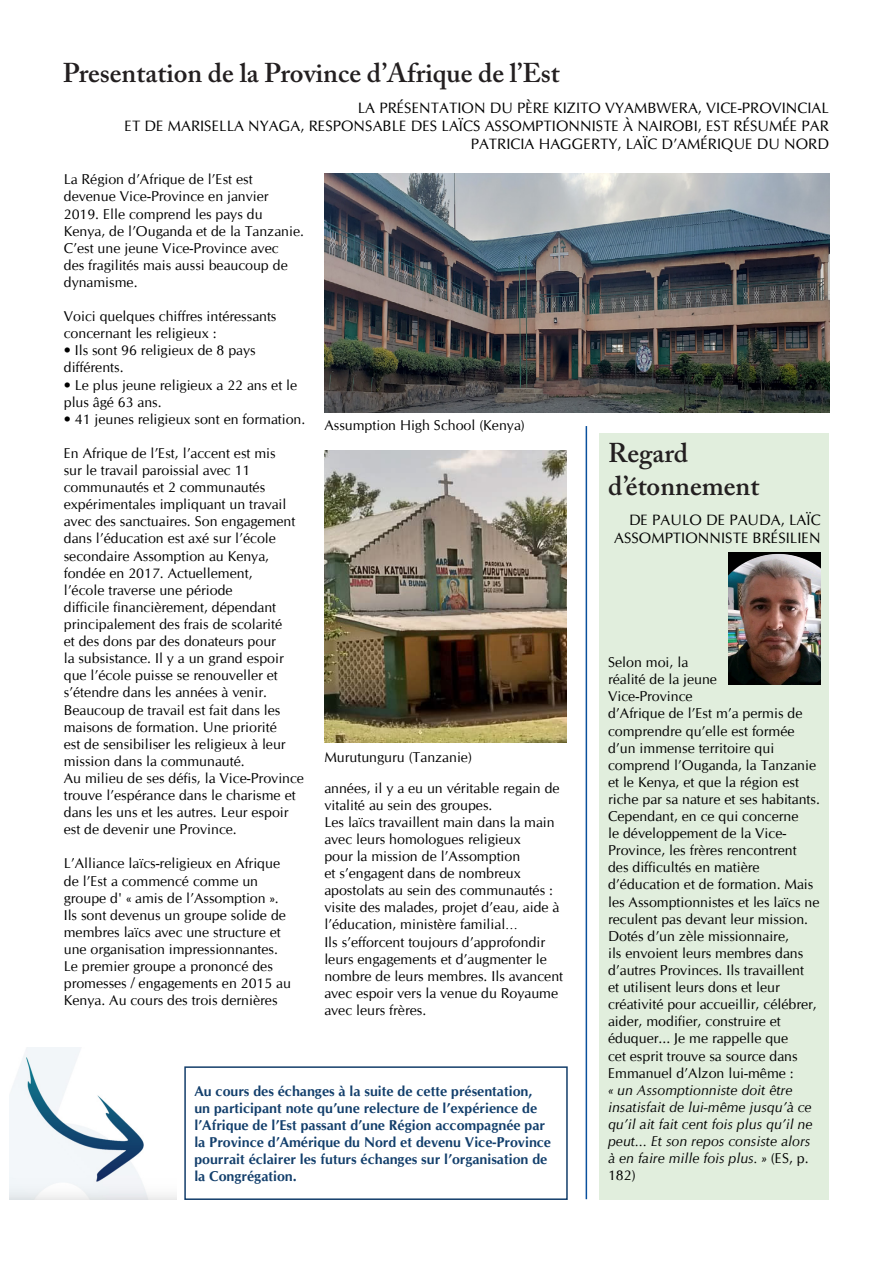
<style>
.page{position:relative;width:893px;height:1263px;background:#fff}
.page>*{position:absolute;margin:0;border:0;box-sizing:border-box;transform-origin:0 0}
._1_titolo_articolo{font:600 27px/32.4px "Adobe Caslon Pro";color:#231f20}
.Firma{font:15px/18px "CG Omega";color:#000;text-align:right}
.Normale{font:14.25px/17.1px "CG Omega";color:#000}
.Normale-2{font:700 14.25px/17.1px "CG Omega";color:#133f6c}
.s1{font-style:italic}
</style>
<div class="page">
<div style="left:600px;top:434px;width:229px;height:766px;background:#e1eedd"></div>
<img style="left:728px;top:553px;width:93px;height:132px">
<div style="left:184px;top:1066px;width:384px;height:134px;border:2px solid #123d6a"></div>
<img style="left:10px;top:1047px;width:166px;height:153px">
<img style="left:324px;top:174px;width:505px;height:239px">
<img style="left:324px;top:451px;width:243px;height:292px">
<hr style="left:586px;top:426px;width:1px;height:773px;background:#09509d">
<p class="_1_titolo_articolo" style="left:63px;top:57px;width:499px">Presentation de la Province d’Afrique de l’Est</p>
<p class="Firma" style="left:358px;top:99px;width:473px">LA PRÉSENTATION DU PÈRE KIZITO VYAMBWERA, VICE-PROVINCIAL</p>
<p class="Firma" style="left:125px;top:117px;width:706px">ET DE MARISELLA NYAGA, RESPONSABLE DES LAÏCS ASSOMPTIONNISTE À NAIROBI, EST RÉSUMÉE PAR<br>PATRICIA HAGGERTY, LAÏC D’AMÉRIQUE DU NORD</p>
<p class="Normale" style="left:64px;top:171px;width:242px">La Région d’Afrique de l’Est est devenue Vice-Province en janvier<br>2019. Elle comprend les pays du<br>Kenya, de l’Ouganda et de la Tanzanie.<br>C’est une jeune Vice-Province avec<br>des fragilités mais aussi beaucoup de dynamisme.</p>
<p class="Normale" style="left:64px;top:308px;width:214px">Voici quelques chiffres intéressants concernant les religieux :</p>
<p class="Normale" style="left:64px;top:342px;width:193px">• Ils sont 96 religieux de 8 pays différents.</p>
<p class="Normale" style="left:64px;top:376px;width:235px">• Le plus jeune religieux a 22 ans et le plus âgé 63 ans.</p>
<p class="Normale" style="left:64px;top:410px;width:243px">• 41 jeunes religieux sont en formation.</p>
<p class="Normale" style="left:64px;top:445px;width:233px">En Afrique de l’Est, l’accent est mis sur le travail paroissial avec 11 communautés et 2 communautés expérimentales impliquant un travail avec des sanctuaires. Son engagement dans l’éducation est axé sur l’école secondaire Assomption au Kenya, fondée en 2017. Actuellement, l’école traverse une période<br>difficile financièrement, dépendant principalement des frais de scolarité et des dons par des donateurs pour<br>la subsistance. Il y a un grand espoir que l’école puisse se renouveller et s’étendre dans les années à venir.</p>
<p class="Normale" style="left:64px;top:701px;width:223px">Beaucoup de travail est fait dans les maisons de formation. Une priorité est de sensibiliser les religieux à leur mission dans la communauté.</p>
<p class="Normale" style="left:64px;top:770px;width:242px">Au milieu de ses défis, la Vice-Province trouve l’espérance dans le charisme et dans les uns et les autres. Leur espoir est de devenir une Province.</p>
<p class="Normale" style="left:64px;top:855px;width:229px">L’Alliance laïcs-religieux en Afrique de l’Est a commencé comme un groupe d' « amis de l’Assomption ».<br>Ils sont devenus un groupe solide de membres laïcs avec une structure et une organisation impressionnantes.<br>Le premier groupe a prononcé des promesses / engagements en 2015 au Kenya. Au cours des trois dernières</p>
<p class="Normale" style="left:324px;top:416px;width:202px">Assumption High School (Kenya)</p>
<p class="_1_titolo_articolo" style="left:608px;top:437px;width:153px">Regard d’étonnement</p>
<p class="Firma" style="left:614px;top:511px;width:208px">DE PAULO DE PAUDA, LAÏC<br>ASSOMPTIONNISTE BRÉSILIEN</p>
<p class="Normale" style="left:608px;top:654px;width:213px">Selon moi, la<br>réalité de la jeune<br>Vice-Province<br>d’Afrique de l’Est m’a permis de comprendre qu’elle est formée d’un immense territoire qui comprend l’Ouganda, la Tanzanie et le Kenya, et que la région est riche par sa nature et ses habitants.</p>
<p class="Normale" style="left:608px;top:808px;width:213px">Cependant, en ce qui concerne<br>le développement de la Vice-<br>Province, les frères rencontrent des difficultés en matière d’éducation et de formation. Mais les Assomptionnistes et les laïcs ne reculent pas devant leur mission.<br>Dotés d’un zèle missionnaire,<br>ils envoient leurs membres dans d’autres Provinces. Ils travaillent<br>et utilisent leurs dons et leur créativité pour accueillir, célébrer, aider, modifier, construire et éduquer... Je me rappelle que<br>cet esprit trouve sa source dans<br>Emmanuel d’Alzon lui-même :<br><span class="s1">« un Assomptionniste doit être insatisfait de lui-même jusqu’à ce qu’il ait fait cent fois plus qu’il ne peut... Et son repos consiste alors à en faire mille fois plus. »</span> (ES, p.<br>182)</p>
<p class="Normale" style="left:324px;top:748px;width:149px">Murutunguru (Tanzanie)</p>
<p class="Normale" style="left:324px;top:779px;width:237px">années, il y a eu un véritable regain de vitalité au sein des groupes.</p>
<p class="Normale" style="left:324px;top:813px;width:236px">Les laïcs travaillent main dans la main avec leurs homologues religieux<br>pour la mission de l’Assomption<br>et s’engagent dans de nombreux apostolats au sein des communautés : visite des malades, projet d’eau, aide à l’éducation, ministère familial…</p>
<p class="Normale" style="left:324px;top:933px;width:240px">Ils s’efforcent toujours d’approfondir leurs engagements et d’augmenter le nombre de leurs membres. Ils avancent avec espoir vers la venue du Royaume avec leurs frères.</p>
<p class="Normale-2" style="left:194px;top:1082px;width:358px">Au cours des échanges à la suite de cette présentation, un participant note qu’une relecture de l’expérience de l’Afrique de l’Est passant d’une Région accompagnée par la Province d’Amérique du Nord et devenu Vice-Province pourrait éclairer les futurs échanges sur l’organisation de la Congrégation.</p>
</div>
